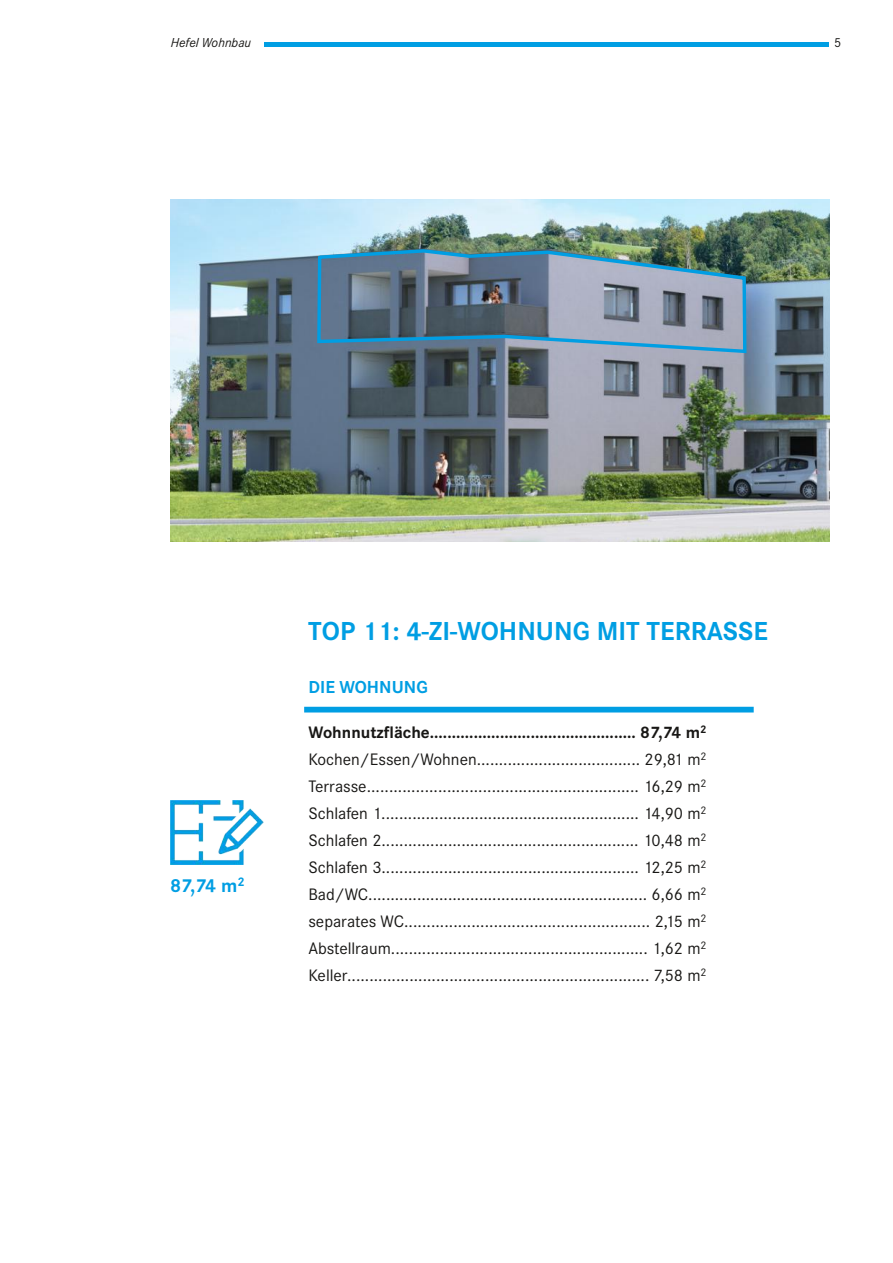
<style>
.page{position:relative;width:893px;height:1263px;background:#fff}
.page>*{position:absolute;margin:0;border:0;box-sizing:border-box;transform-origin:0 0}
.t1{font:700 27px "Corporate S";color:#009ee3}
.t2{font:700 19.5px "Corporate S";color:#009ee3}
.t3{font:700 18px "Corporate S";color:#009ee3}
.t4{font:17.25px/27px "Corporate S";letter-spacing:-.005em;color:#181715;text-align:justify}
.t5{font:italic 13.5px "Corporate S";color:#181715}
.t6{font:13.5px "Corporate S";color:#181715}
.s1{font-weight:700}
</style>
<div class="page">
<hr style="left:264px;top:43px;width:565px;height:4px;background:#009ee3">
<div style="left:304px;top:707px;width:450px;height:5px;background:#009ee3"></div>
<img style="left:170px;top:200px;width:659px;height:341px">
<img style="left:315px;top:247px;width:433px;height:108px">
<img style="left:170px;top:800px;width:94px;height:64px">
<p class="t5" style="left:171px;top:35px;width:82px">Hefel Wohnbau</p>
<p class="t6" style="left:834px;top:34px;width:9px">5</p>
<p class="t2" style="left:170px;top:874px;width:76px">87,74 m<sup>2</sup></p>
<h1 class="t1" style="left:308px;top:615px;width:461px">TOP 11: 4-ZI-WOHNUNG MIT TERRASSE</h1>
<p class="t3" style="left:308px;top:677px;width:121px">DIE WOHNUNG</p>
<p class="t4" style="left:308px;top:719px;width:400px"><span class="s1">Wohnnutzfläche............................................... 87,74 m</span><sup>2<br></sup>Kochen/Essen/Wohnen..................................... 29,81 m<sup>2<br></sup>Terrasse............................................................. 16,29 m<sup>2<br></sup>Schlafen 1.......................................................... 14,90 m<sup>2<br></sup>Schlafen 2.......................................................... 10,48 m<sup>2<br></sup>Schlafen 3.......................................................... 12,25 m<sup>2<br></sup>Bad/WC............................................................... 6,66 m<sup>2 </sup>separates WC....................................................... 2,15 m<sup>2<br></sup>Abstellraum.......................................................... 1,62 m<sup>2<br></sup>Keller.................................................................... 7,58 m<sup>2</sup></p>
</div>
